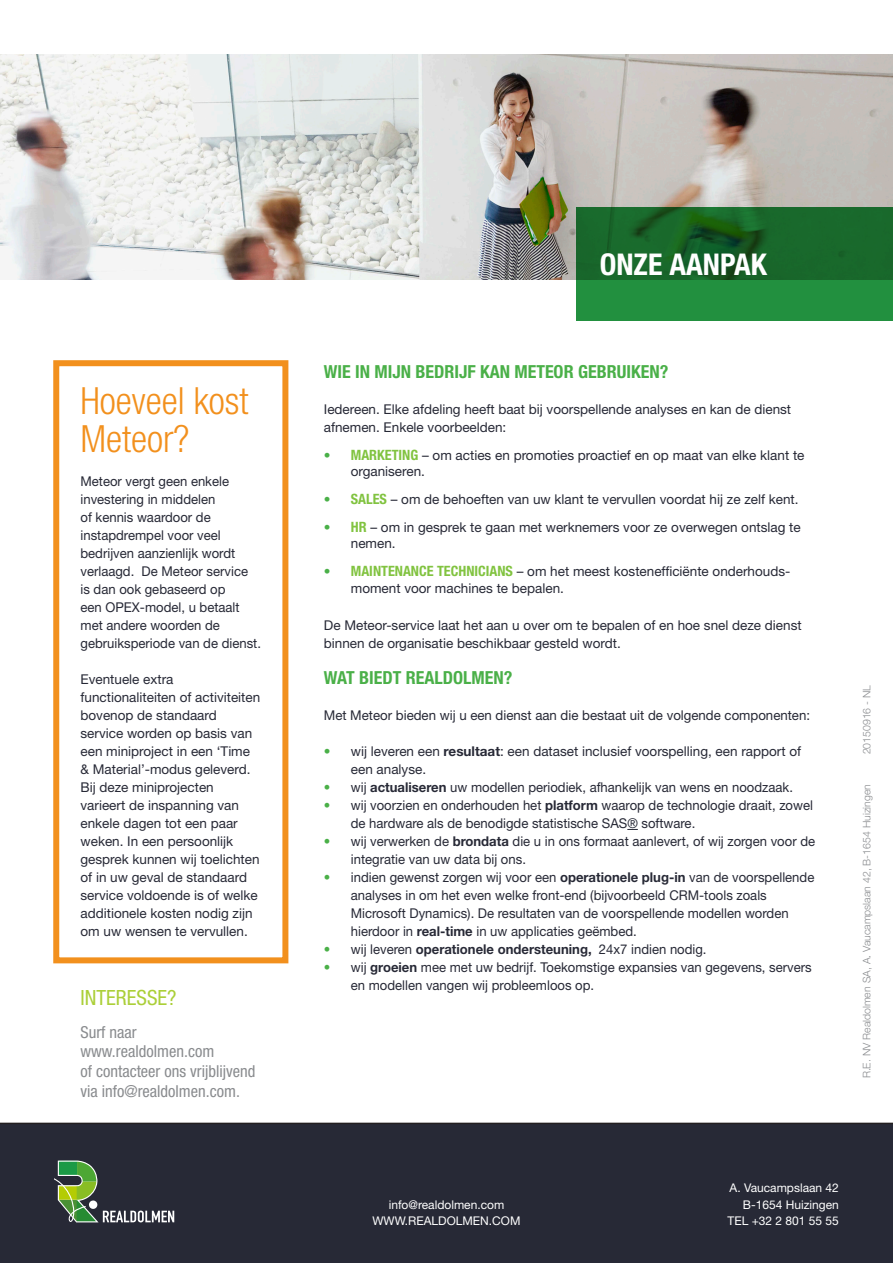
<style>
.page{position:relative;width:893px;height:1263px;background:#fff}
.page>*{position:absolute;margin:0;border:0;box-sizing:border-box;transform-origin:0 0}
.bullet_list_WITH_spa{font:300 condensed 37.5px/37.5px "Helvetica Neue LT Std";color:#f2901d}
.Special_title{font:700 condensed 30px "Helvetica Neue LT Std";color:#fff}
.t1{font:condensed 21px "Helvetica Neue LT Std";color:#abcf38}
.Title_earlGrey{font:700 condensed 18px "Helvetica Neue LT Std";color:#4ab048}
.t2{font:condensed 16.5px/19.8px "Helvetica Neue LT Std";color:#8a8c8f}
.Title_earlGrey-2{font:13.5px/18px "Helvetica Neue LT Std";color:#272936}
.t3{font:12px "Helvetica Neue LT Std";color:#fff}
.t4{font:300 10.5px "Helvetica Neue LT Std";color:#8a8c8f}
.s1{font-weight:700;color:#4ab048}
.s2{font-weight:700;font-stretch:condensed;font-size:14.25px;color:#81c340}
.s3{font-weight:700}
</style>
<div class="page">
<div style="left:0;top:1123px;width:893px;height:140px;background:#272936"></div>
<svg style="left:54px;top:1160px;width:120px;height:62px;background:#475649"></svg>
<img style="left:0;top:54px;width:893px;height:225px">
<svg style="left:576px;top:207px;width:317px;height:114px;background:#1b7330"></svg>
<div style="left:53px;top:360px;width:235px;height:603px;border:6px solid #f2901d"></div>
<p class="bullet_list_WITH_spa" style="left:81px;top:382px;width:169px">Hoeveel kost<br>Meteor?</p>
<p class="Title_earlGrey-2" style="left:81px;top:472px;width:182px">Meteor vergt geen enkele investering in middelen<br>of kennis waardoor de instapdrempel voor veel bedrijven aanzienlijk wordt verlaagd. De Meteor service<br>is dan ook gebaseerd op<br>een OPEX-model, u betaalt met andere woorden de gebruiksperiode van de dienst.</p>
<p class="Title_earlGrey-2" style="left:81px;top:670px;width:181px">Eventuele extra functionaliteiten of activiteiten bovenop de standaard service worden op basis van een miniproject in een ‘Time &amp; Material’-modus geleverd.<br>Bij deze miniprojecten varieert de inspanning van enkele dagen tot een paar weken. In een persoonlijk gesprek kunnen wij toelichten of in uw geval de standaard service voldoende is of welke additionele kosten nodig zijn om uw wensen te vervullen.</p>
<p class="t1" style="left:81px;top:985px;width:98px">INTERESSE?</p>
<p class="t2" style="left:81px;top:1022px;width:176px">Surf naar www.realdolmen.com<br>of contacteer ons vrijblijvend via info@realdolmen.com.</p>
<p class="Special_title" style="left:600px;top:246px;width:169px">ONZE AANPAK</p>
<p class="Title_earlGrey" style="left:324px;top:361px;width:346px">WIE IN MIJN BEDRIJF KAN METEOR GEBRUIKEN?</p>
<p class="Title_earlGrey-2" style="left:324px;top:400px;width:469px">Iedereen. Elke afdeling heeft baat bij voorspellende analyses en kan de dienst afnemen. Enkele voorbeelden:</p>
<p class="Title_earlGrey-2" style="left:351px;top:447px;width:455px;line-height:16.2px;text-indent:-27px"><span class="s1">•</span> <span class="s2">MARKETING</span> – om acties en promoties proactief en op maat van elke klant te organiseren.</p>
<p class="Title_earlGrey-2" style="left:324px;top:490px;width:476px"><span class="s1">•</span> <span class="s2">SALES</span> – om de behoeften van uw klant te vervullen voordat hij ze zelf kent.</p>
<p class="Title_earlGrey-2" style="left:351px;top:519px;width:451px;line-height:16.2px;text-indent:-27px"><span class="s1">•</span> <span class="s2">HR</span> – om in gesprek te gaan met werknemers voor ze overwegen ontslag te nemen.</p>
<p class="Title_earlGrey-2" style="left:351px;top:563px;width:441px;line-height:16.2px;text-indent:-27px"><span class="s1">•</span> <span class="s2">MAINTENANCE TECHNICIANS</span> – om het meest kostenefficiënte onderhouds&shy;moment voor machines te bepalen.</p>
<p class="Title_earlGrey-2" style="left:324px;top:616px;width:479px">De Meteor-service laat het aan u over om te bepalen of en hoe snel deze dienst binnen de organisatie beschikbaar gesteld wordt.</p>
<p class="Title_earlGrey" style="left:324px;top:667px;width:190px">WAT BIEDT REALDOLMEN?</p>
<p class="Title_earlGrey-2" style="left:324px;top:706px;width:488px">Met Meteor bieden wij u een dienst aan die bestaat uit de volgende componenten:</p>
<p class="Title_earlGrey-2" style="left:351px;top:742px;width:452px;text-indent:-27px"><span class="s1">•</span> wij leveren een <span class="s3">resultaat</span>: een dataset inclusief voorspelling, een rapport of een analyse.</p>
<p class="Title_earlGrey-2" style="left:324px;top:778px;width:471px"><span class="s1">•</span> wij <span class="s3">actualiseren</span> uw modellen periodiek, afhankelijk van wens en noodzaak.</p>
<p class="Title_earlGrey-2" style="left:351px;top:796px;width:464px;text-indent:-27px"><span class="s1">•</span> wij voorzien en onderhouden het <span class="s3">platform</span> waarop de technologie draait, zowel de hardware als de benodigde statistische SAS® software.</p>
<p class="Title_earlGrey-2" style="left:351px;top:832px;width:466px;text-indent:-27px"><span class="s1">•</span> wij verwerken de <span class="s3">brondata</span> die u in ons formaat aanlevert, of wij zorgen voor de integratie van uw data bij ons.</p>
<p class="Title_earlGrey-2" style="left:351px;top:868px;width:465px;text-indent:-27px"><span class="s1">•</span> indien gewenst zorgen wij voor een <span class="s3">operationele plug-in</span> van de voorspellende analyses in om het even welke front-end (bijvoorbeeld CRM-tools zoals Microsoft Dynamics). De resultaten van de voorspellende modellen worden hierdoor in <span class="s3">real-time</span> in uw applicaties geëmbed.</p>
<p class="Title_earlGrey-2" style="left:324px;top:940px;width:384px"><span class="s1">•</span> wij leveren <span class="s3">operationele ondersteuning,</span> 24x7 indien nodig.</p>
<p class="Title_earlGrey-2" style="left:351px;top:958px;width:462px;text-indent:-27px"><span class="s1">•</span> wij <span class="s3">groeien</span> mee met uw bedrijf. Toekomstige expansies van gegevens, servers en modellen vangen wij probleemloos op.</p>
<p class="t4" style="left:860px;top:754px;width:71px;rotate:-90deg">20150916 - NL</p>
<p class="t4" style="left:860px;top:1078px;width:296px;rotate:-90deg">R.E. NV Realdolmen SA, A. Vaucampslaan 42, B-1654 Huizingen</p>
<p class="t3" style="left:389px;top:1197px;width:117px">info@realdolmen.com</p>
<p class="t3" style="left:372px;top:1214px;width:150px">WWW.REALDOLMEN.COM</p>
<p class="t3" style="left:730px;top:1181px;width:111px">A. Vaucampslaan 42</p>
<p class="t3" style="left:743px;top:1197px;width:98px">B-1654 Huizingen</p>
<p class="t3" style="left:727px;top:1214px;width:113px">TEL +32 2 801 55 55</p>
</div>
